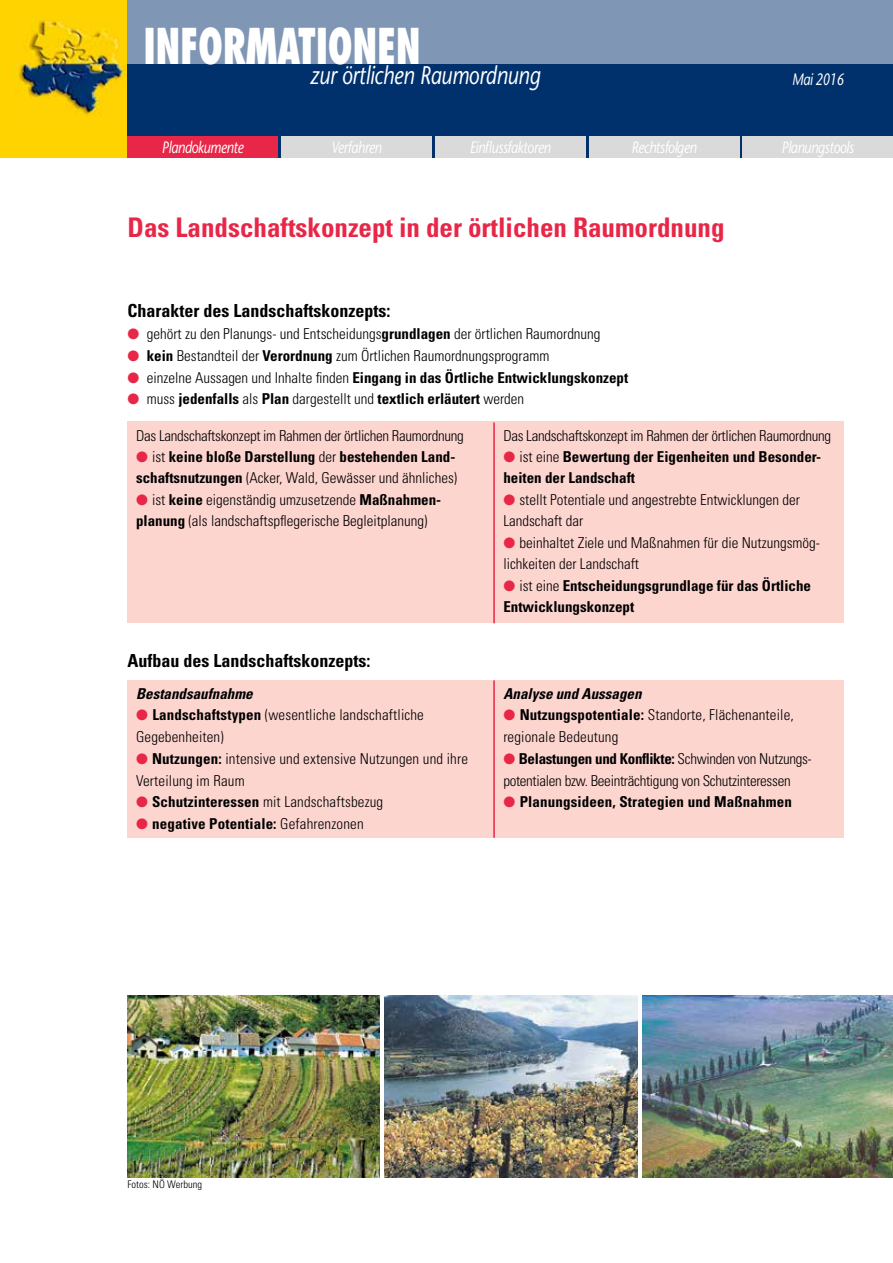
<style>
.page{position:relative;width:893px;height:1263px;background:#fff}
.page>*{position:absolute;margin:0;border:0;box-sizing:border-box;transform-origin:0 0}
.t1{font:800 condensed 48px "Futura";letter-spacing:-.01em;color:#fff;scale:.8 1}
.t2{font:700 condensed 27px "Univers LT";color:#e82748}
.t3{font:italic 25.5px "Stone Sans";letter-spacing:-.01em;color:#fff;scale:.8 1}
.t4{font:700 condensed 18px "Univers LT";color:#000}
.t5{font:italic 16.5px "Stone Sans";letter-spacing:-.03em;color:#fff;scale:.8 1}
.t6{font:300 condensed 15px/21px "Univers LT";color:#000}
.t7{font:700 condensed 15px/21px "Univers LT";color:#000}
.t8{font:300 condensed 15px/21.8px "Univers LT";letter-spacing:-.02em;color:#000}
.t9{font:italic 700 condensed 15px "Univers LT";color:#000}
.t10{font:300 condensed 10.5px "Univers LT";color:#000}
.s1{color:#e82748}
.s2{font-weight:700}
.s3{font-weight:300}
</style>
<div class="page">
<div style="left:0;top:0;width:128px;height:157px;background:#ffd300"></div>
<img style="left:14px;top:11px;width:114px;height:113px">
<div style="left:128px;top:0;width:765px;height:157px;background:#00316c"></div>
<div style="left:128px;top:0;width:765px;height:64px;background:#7f97b5"></div>
<div style="left:128px;top:136px;width:150px;height:21px;background:#e82748"></div>
<div style="left:281px;top:136px;width:151px;height:21px;background:#dadada"></div>
<div style="left:435px;top:136px;width:150px;height:21px;background:#dadada"></div>
<div style="left:589px;top:136px;width:150px;height:21px;background:#dadada"></div>
<div style="left:743px;top:136px;width:150px;height:21px;background:#dadada"></div>
<div style="left:128px;top:680px;width:716px;height:158px;background:#fdd5cf"></div>
<div style="left:128px;top:422px;width:716px;height:201px;background:#fdd5cf"></div>
<hr style="left:493px;top:422px;width:2px;height:201px;background:#e82748">
<img style="left:128px;top:995px;width:252px;height:183px">
<img style="left:385px;top:995px;width:252px;height:183px">
<img style="left:642px;top:995px;width:251px;height:183px">
<hr style="left:493px;top:680px;width:2px;height:158px;background:#e82748">
<h1 class="t1" style="left:144px;top:16px;width:348px">INFORMATIONEN</h1>
<h3 class="t3" style="left:309px;top:60px;width:290px">zur örtlichen Raumordnung</h3>
<p class="t5" style="left:792px;top:69px;width:66px">Mai 2016</p>
<p class="t5" style="left:162px;top:137px;width:103px">Plandokumente</p>
<p class="t5" style="left:331px;top:137px;width:65px">Verfahren</p>
<p class="t5" style="left:470px;top:137px;width:103px">Einflussfaktoren</p>
<p class="t5" style="left:631px;top:137px;width:83px">Rechtsfolgen</p>
<p class="t5" style="left:782px;top:137px;width:92px">Planungstools</p>
<h2 class="t2" style="left:128px;top:211px;width:598px">Das Landschaftskonzept in der örtlichen Raumordnung</h2>
<p class="t4" style="left:128px;top:299px;width:264px">Charakter des Landschaftskonzepts:</p>
<p class="t6" style="left:128px;top:323px;width:475px"><span class="s1">●</span> gehört zu den Planungs- und Entscheidungs<span class="s2">grundlagen</span> der örtlichen Raumordnung</p>
<p class="t6" style="left:128px;top:345px;width:423px"><span class="s1">●</span> <span class="s2">kein</span> Bestandteil der <span class="s2">Verordnung</span> zum Örtlichen Raumordnungsprogramm</p>
<p class="t7" style="left:128px;top:367px;width:502px"><span class="s1">●</span> <span class="s3">einzelne Aussagen und Inhalte finden</span> Eingang in das Örtliche Entwicklungskonzept</p>
<p class="t7" style="left:128px;top:389px;width:398px"><span class="s1">●</span> <span class="s3">muss</span> jedenfalls <span class="s3">als</span> Plan <span class="s3">dargestellt und</span> textlich erläutert <span class="s3">werden</span></p>
<p class="t8" style="left:136px;top:424px;width:329px">Das Landschaftskonzept im Rahmen der örtlichen Raumordnung</p>
<p class="t7" style="left:136px;top:446px;width:323px"><span class="s1">●</span> <span class="s3">ist</span> keine bloße Darstellung <span class="s3">der</span> bestehenden Land&shy;schaftsnutzungen <span class="s3">(Acker, Wald, Gewässer und ähnliches)</span></p>
<p class="t6" style="left:136px;top:489px;width:307px"><span class="s1">●</span> ist <span class="s2">keine</span> eigenständig umzusetzende <span class="s2">Maßnahmen&shy;planung</span> (als landschaftspflegerische Begleitplanung)</p>
<p class="t4" style="left:128px;top:650px;width:244px">Aufbau des Landschaftskonzepts:</p>
<p class="t9" style="left:136px;top:684px;width:118px">Bestandsaufnahme</p>
<p class="t6" style="left:136px;top:704px;width:289px;line-height:21.8px"><span class="s1">●</span> <span class="s2">Landschaftstypen</span> (wesentliche landschaftliche<br>Gegebenheiten)</p>
<p class="t6" style="left:136px;top:748px;width:334px;line-height:21.8px"><span class="s1">●</span> <span class="s2">Nutzungen:</span> intensive und extensive Nutzungen und ihre<br>Verteilung im Raum</p>
<p class="t6" style="left:136px;top:792px;width:249px"><span class="s1">●</span> <span class="s2">Schutzinteressen</span> mit Landschaftsbezug</p>
<p class="t7" style="left:136px;top:813px;width:229px"><span class="s1">●</span> negative Potentiale: <span class="s3">Gefahrenzonen</span></p>
<p class="t8" style="left:503px;top:424px;width:329px">Das Landschaftskonzept im Rahmen der örtlichen Raumordnung</p>
<p class="t7" style="left:503px;top:446px;width:319px"><span class="s1">●</span> <span class="s3">ist eine</span> Bewertung der Eigenheiten und Besonder&shy;heiten der Landschaft</p>
<p class="t6" style="left:503px;top:489px;width:298px"><span class="s1">●</span> stellt Potentiale und angestrebte Entwicklungen der<br>Landschaft dar</p>
<p class="t6" style="left:503px;top:532px;width:318px"><span class="s1">●</span> beinhaltet Ziele und Maßnahmen für die Nutzungsmög&shy;lichkeiten der Landschaft</p>
<p class="t7" style="left:503px;top:575px;width:309px"><span class="s1">●</span> <span class="s3">ist eine</span> Entscheidungsgrundlage für das Örtliche<br>Entwicklungskonzept</p>
<p class="t9" style="left:503px;top:684px;width:140px">Analyse und Aussagen</p>
<p class="t6" style="left:503px;top:704px;width:292px;line-height:21.8px"><span class="s1">●</span> <span class="s2">Nutzungspotentiale:</span> Standorte, Flächenanteile, regionale Bedeutung</p>
<p class="t8" style="left:503px;top:748px;width:310px"><span class="s1">●</span> <span class="s2">Belastungen und Konflikte:</span> Schwinden von Nutzungs&shy;potentialen bzw. Beeinträchtigung von Schutzinteressen</p>
<p class="t7" style="left:503px;top:791px;width:290px"><span class="s1">●</span> Planungsideen, Strategien und Maßnahmen</p>
<p class="t10" style="left:128px;top:1178px;width:76px">Fotos: NÖ Werbung</p>
</div>
